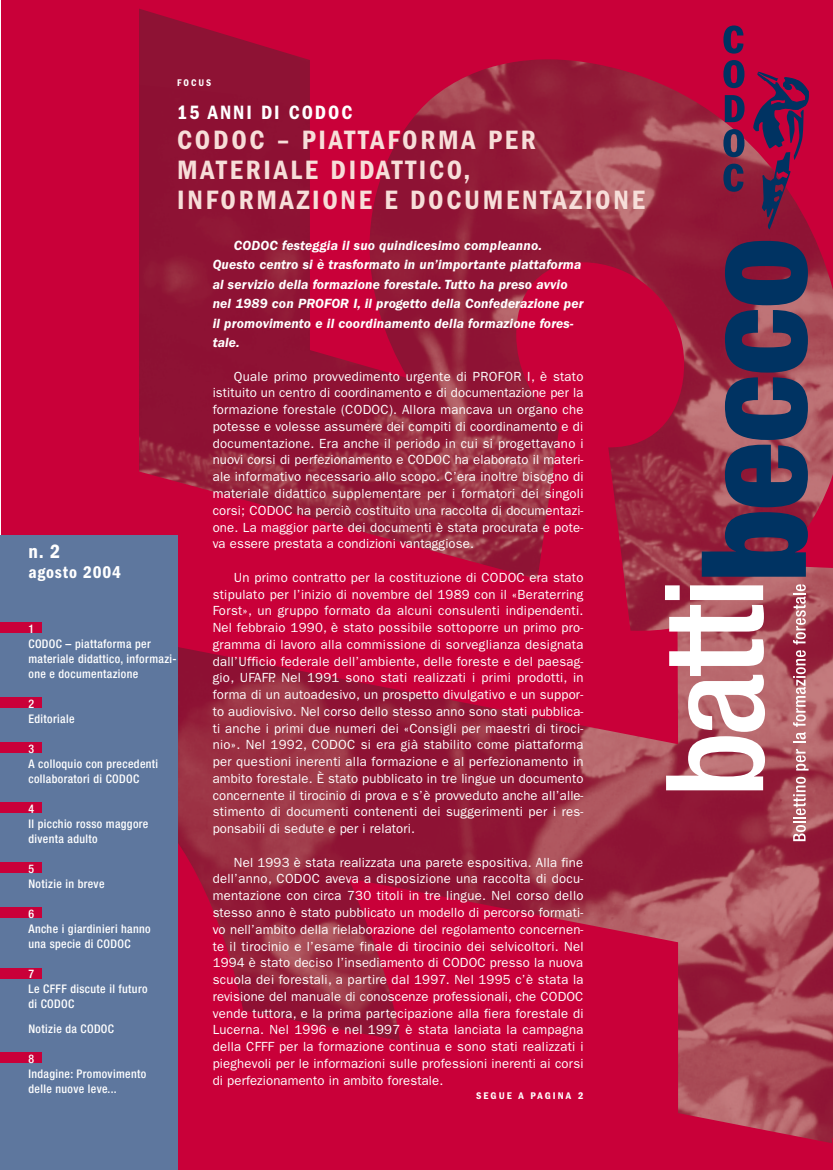
<style>
.page{position:relative;width:833px;height:1170px;background:#fff}
.page>*{position:absolute;margin:0;border:0;box-sizing:border-box;transform-origin:0 0}
.t1{font:600 condensed 27.5px/30px "Franklin Gothic LT";letter-spacing:.1em;color:#f7ded9}
.t2{font:600 condensed 20px "Franklin Gothic LT";letter-spacing:.1em;color:#fff}
.t3{font:600 condensed 17.5px "Franklin Gothic LT";letter-spacing:.05em;color:#fff}
.t4{font:italic 600 13.75px/19.5px "Franklin Gothic LT";letter-spacing:.01em;color:#fff}
.t5{font:13.25px/16.8px "Franklin Gothic LT";letter-spacing:.01em;color:#fff;text-align:justify}
.t6{font:500 condensed 11.88px/15px "Helvetica Neue";letter-spacing:.03em;color:#fff}
.t7{font:600 condensed 10px "Franklin Gothic LT";letter-spacing:.2em;color:#fff;scale:1.05 1}
.t8{font:600 condensed 10px "Franklin Gothic LT";letter-spacing:.2em;color:#fff}
</style>
<div class="page">
<div style="left:1px;top:0;width:832px;height:1169px;background:#c90039"></div>
<img style="left:139px;top:9px;width:694px;height:1134px">
<div style="left:0;top:535px;width:177px;height:634px;background:#5e779e"></div>
<svg style="left:753px;top:71px;width:56px;height:159px"></svg>
<svg style="left:723px;top:25px;width:20px;height:29px"></svg>
<svg style="left:723px;top:60px;width:21px;height:28px"></svg>
<svg style="left:725px;top:95px;width:19px;height:27px"></svg>
<svg style="left:723px;top:129px;width:21px;height:28px"></svg>
<svg style="left:723px;top:164px;width:20px;height:28px"></svg>
<svg style="left:702px;top:241px;width:106px;height:335px;background:#483658"></svg>
<svg style="left:665px;top:585px;width:100px;height:205px;background:#d9a5ad"></svg>
<svg style="left:793px;top:776px;width:12px;height:65px"></svg>
<svg style="left:796px;top:749px;width:12px;height:21px"></svg>
<svg style="left:793px;top:650px;width:12px;height:93px"></svg>
<svg style="left:793px;top:584px;width:12px;height:60px"></svg>
<div style="left:0;top:622px;width:42px;height:10px;background:#c90039"></div>
<div style="left:0;top:697px;width:42px;height:10px;background:#c90039"></div>
<div style="left:0;top:742px;width:42px;height:10px;background:#c90039"></div>
<div style="left:0;top:802px;width:42px;height:10px;background:#c90039"></div>
<div style="left:0;top:907px;width:42px;height:10px;background:#c90039"></div>
<div style="left:0;top:862px;width:42px;height:10px;background:#c90039"></div>
<div style="left:0;top:967px;width:42px;height:11px;background:#c90039"></div>
<div style="left:0;top:1052px;width:42px;height:10px;background:#c90039"></div>
<p class="t8" style="left:177px;top:76px;width:36px">FOCUS</p>
<h2 class="t2" style="left:177px;top:101px;width:177px">15 ANNI DI CODOC</h2>
<h1 class="t1" style="left:177px;top:125px;width:469px">CODOC – PIATTAFORMA PER<br>MATERIALE DIDATTICO,<br>INFORMAZIONE E DOCUMENTAZIONE</h1>
<h2 class="t2" style="left:28px;top:540px;width:33px">n. 2</h2>
<h3 class="t3" style="left:28px;top:562px;width:94px">agosto 2004</h3>
<p class="t6" style="left:28px;top:620px;width:150px">1<br>CODOC – piattaforma per materiale didattico, informazi&shy;one e documentazione</p>
<p class="t6" style="left:28px;top:695px;width:48px">2<br>Editoriale</p>
<p class="t6" style="left:28px;top:740px;width:131px">3<br>A colloquio con precedenti collaboratori di CODOC</p>
<p class="t6" style="left:28px;top:800px;width:121px">4<br>Il picchio rosso maggore diventa adulto</p>
<p class="t6" style="left:28px;top:860px;width:78px">5<br>Notizie in breve</p>
<p class="t6" style="left:28px;top:905px;width:124px">6<br>Anche i giardinieri hanno una specie di CODOC</p>
<p class="t6" style="left:28px;top:965px;width:121px">7<br>Le CFFF discute il futuro di CODOC</p>
<p class="t6" style="left:28px;top:1020px;width:87px">Notizie da CODOC</p>
<p class="t6" style="left:28px;top:1050px;width:119px">8<br>Indagine: Promovimento delle nuove leve...</p>
<p class="t4" style="left:213px;top:235px;width:372px;text-indent:21px">CODOC festeggia il suo quindicesimo compleanno.<br>Questo centro si è trasformato in un’importante piattaforma al servizio della formazione forestale. Tutto ha preso avvio nel 1989 con PROFOR I, il progetto della Confederazione per il promovimento e il coordinamento della formazione fores&shy;tale.</p>
<p class="t5" style="left:213px;top:368px;width:372px;text-indent:21px">Quale primo provvedimento urgente di PROFOR I, è stato istituito un centro di coordinamento e di documentazione per la formazione forestale (CODOC). Allora mancava un organo che potesse e volesse assumere dei compiti di coordinamento e di documentazione. Era anche il periodo in cui si progettavano i nuovi corsi di perfezionamento e CODOC ha elaborato il materi&shy;ale informativo necessario allo scopo. C’era inoltre bisogno di materiale didattico supplementare per i formatori dei singoli corsi; CODOC ha perciò costituito una raccolta di documentazi&shy;one. La maggior parte dei documenti è stata procurata e pote&shy;va essere prestata a condizioni vantaggiose.</p>
<p class="t5" style="left:213px;top:569px;width:372px;text-indent:21px">Un primo contratto per la costituzione di CODOC era stato stipulato per l’inizio di novembre del 1989 con il «Beraterring Forst», un gruppo formato da alcuni consulenti indipendenti.<br>Nel febbraio 1990, è stato possibile sottoporre un primo pro&shy;gramma di lavoro alla commissione di sorveglianza designata dall’Ufficio federale dell’ambiente, delle foreste e del paesag&shy;gio, UFAFP. Nel 1991 sono stati realizzati i primi prodotti, in forma di un autoadesivo, un prospetto divulgativo e un suppor&shy;to audiovisivo. Nel corso dello stesso anno sono stati pubblica&shy;ti anche i primi due numeri dei «Consigli per maestri di tiroci&shy;nio». Nel 1992, CODOC si era già stabilito come piattaforma per questioni inerenti alla formazione e al perfezionamento in ambito forestale. È stato pubblicato in tre lingue un documento concernente il tirocinio di prova e s’è provveduto anche all’alle&shy;stimento di documenti contenenti dei suggerimenti per i res&shy;ponsabili di sedute e per i relatori.</p>
<p class="t5" style="left:213px;top:853px;width:372px;text-indent:21px">Nel 1993 è stata realizzata una parete espositiva. Alla fine dell’anno, CODOC aveva a disposizione una raccolta di docu&shy;mentazione con circa 730 titoli in tre lingue. Nel corso dello stesso anno è stato pubblicato un modello di percorso formati&shy;vo nell’ambito della rielaborazione del regolamento concernen&shy;te il tirocinio e l’esame finale di tirocinio dei selvicoltori. Nel 1994 è stato deciso l’insediamento di CODOC presso la nuova scuola dei forestali, a partire dal 1997. Nel 1995 c’è stata la revisione del manuale di conoscenze professionali, che CODOC vende tuttora, e la prima partecipazione alla fiera forestale di Lucerna. Nel 1996 e nel 1997 è stata lanciata la campagna della CFFF per la formazione continua e sono stati realizzati i pieghevoli per le informazioni sulle professioni inerenti ai corsi di perfezionamento in ambito forestale.</p>
<p class="t7" style="left:476px;top:1090px;width:104px">SEGUE A PAGINA 2</p>
</div>
